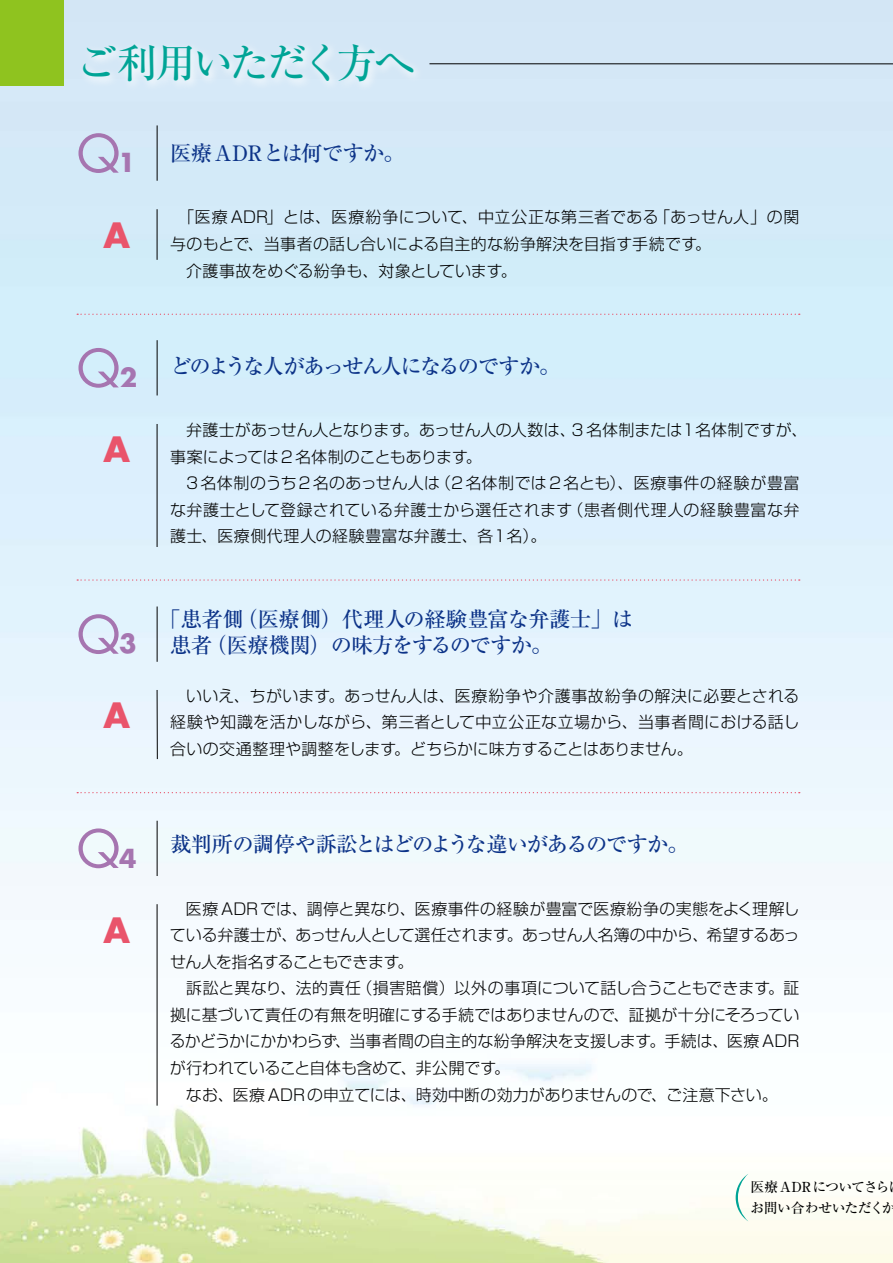
<style>
.page{position:relative;width:893px;height:1263px;background:#fff}
.page>*{position:absolute;margin:0;border:0;box-sizing:border-box;transform-origin:0 0}
.t1{font:51px "Futura";color:#a675b0}
.t2{font:500 40.35px "Ryumin Pr 6 N";letter-spacing:-.075em;color:#00a496}
.t3{font:700 34.05px "Futura";color:#e9546b}
.t4{font:500 21.3px/26.5px "Ryumin Pr 6 N";letter-spacing:-.04em;color:#0c3388}
.t5{font:500 21.3px "Ryumin Pr 6 N";letter-spacing:-.085em;color:#0c3388}
.t6{font:500 21.3px "Ryumin Pr 6 N";letter-spacing:-.02em;color:#0c3388}
.t7{font:300 15.9px/26.5px "Shin Go Pr 6 N";letter-spacing:.005em;color:#000}
.t8{font:500 13.8px/21.3px "Ryumin Pr 6 N";letter-spacing:-.04em;color:#000}
.s1{font-weight:700;font-size:25.5px}
</style>
<div class="page">
<img style="left:0;top:0;width:893px;height:1263px">
<svg style="left:77px;top:314px;width:352px;height:1px"></svg>
<svg style="left:77px;top:579px;width:352px;height:2px"></svg>
<svg style="left:77px;top:792px;width:352px;height:1px"></svg>
<div style="left:78px;top:39px;width:347px;height:54px;background:linear-gradient(to right,#ddecf8,#d9eaf7)"></div>
<hr style="left:157px;top:606px;width:1px;height:56px;background:#000">
<hr style="left:157px;top:690px;width:1px;height:69px;background:#000">
<hr style="left:157px;top:821px;width:1px;height:55px;background:#000">
<hr style="left:157px;top:904px;width:1px;height:202px;background:#000">
<svg style="left:429px;top:63px;width:464px;height:1136px"></svg>
<div style="left:0;top:0;width:64px;height:85px;background:#8fc31f"></div>
<hr style="left:157px;top:125px;width:1px;height:56px;background:#000">
<hr style="left:157px;top:340px;width:1px;height:55px;background:#000">
<hr style="left:157px;top:209px;width:1px;height:51px;background:#000">
<hr style="left:157px;top:424px;width:1px;height:123px;background:#000">
<svg style="left:736px;top:1174px;width:12px;height:47px"></svg>
<h2 class="t2" style="left:77px;top:31px;width:340px">ご利用いただく方へ</h2>
<h1 class="t1" style="left:77px;top:118px;width:61px">Q<span class="s1">1</span></h1>
<h3 class="t3" style="left:104px;top:211px;width:28px">A</h3>
<h1 class="t1" style="left:77px;top:333px;width:62px">Q<span class="s1">2</span></h1>
<h3 class="t3" style="left:104px;top:426px;width:28px">A</h3>
<h1 class="t1" style="left:77px;top:599px;width:62px">Q<span class="s1">3</span></h1>
<h3 class="t3" style="left:104px;top:692px;width:28px">A</h3>
<h1 class="t1" style="left:77px;top:814px;width:61px">Q<span class="s1">4</span></h1>
<h3 class="t3" style="left:104px;top:906px;width:28px">A</h3>
<h3 class="t6" style="left:170px;top:136px;width:236px">医療ADRとは何ですか。</h3>
<p class="t7" style="left:170px;top:203px;width:631px">　「医療 ADR」とは、医療紛争について、中立公正な第三者である「あっせん人」の関与のもとで、当事者の話し合いによる自主的な紛争解決を目指す手続です。<br>　介護事故をめぐる紛争も、対象としています。</p>
<h3 class="t5" style="left:170px;top:349px;width:392px">どのような人があっせん人になるのですか。</h3>
<p class="t7" style="left:170px;top:415px;width:639px">　弁護士があっせん人となります。あっせん人の人数は、3名体制または1名体制ですが、事案によっては2名体制のこともあります。<br>　3名体制のうち2名のあっせん人は（2名体制では2名とも）、医療事件の経験が豊富な弁護士として登録されている弁護士から選任されます（患者側代理人の経験豊富な弁護士、医療側代理人の経験豊富な弁護士、各1名）。</p>
<h3 class="t4" style="left:170px;top:605px;width:464px;text-indent:-11px">「患者側（医療側）代理人の経験豊富な弁護士」は患者（医療機関）の味方をするのですか。</h3>
<p class="t7" style="left:170px;top:681px;width:631px;text-align:justify">　いいえ、ちがいます。あっせん人は、医療紛争や介護事故紛争の解決に必要とされる経験や知識を活かしながら、第三者として中立公正な立場から、当事者間における話し合いの交通整理や調整をします。どちらかに味方することはありません。</p>
<h3 class="t4" style="left:170px;top:830px;width:520px">裁判所の調停や訴訟とはどのような違いがあるのですか。</h3>
<p class="t7" style="left:170px;top:894px;width:631px">　医療 ADRでは、調停と異なり、医療事件の経験が豊富で医療紛争の実態をよく理解している弁護士が、あっせん人として選任されます。あっせん人名簿の中から、希望するあっせん人を指名することもできます。<br>　訴訟と異なり、法的責任（損害賠償）以外の事項について話し合うこともできます。証拠に基づいて責任の有無を明確にする手続ではありませんので、証拠が十分にそろっているかどうかにかかわらず、当事者間の自主的な紛争解決を支援します。手続は、医療 ADRが行われていること自体も含めて、非公開です。<br>　なお、医療 ADRの申立てには、時効中断の効力がありませんので、ご注意下さい。</p>
<p class="t8" style="left:750px;top:1176px;width:147px">医療ADRについてさらお問い合わせいただくか</p>
</div>
